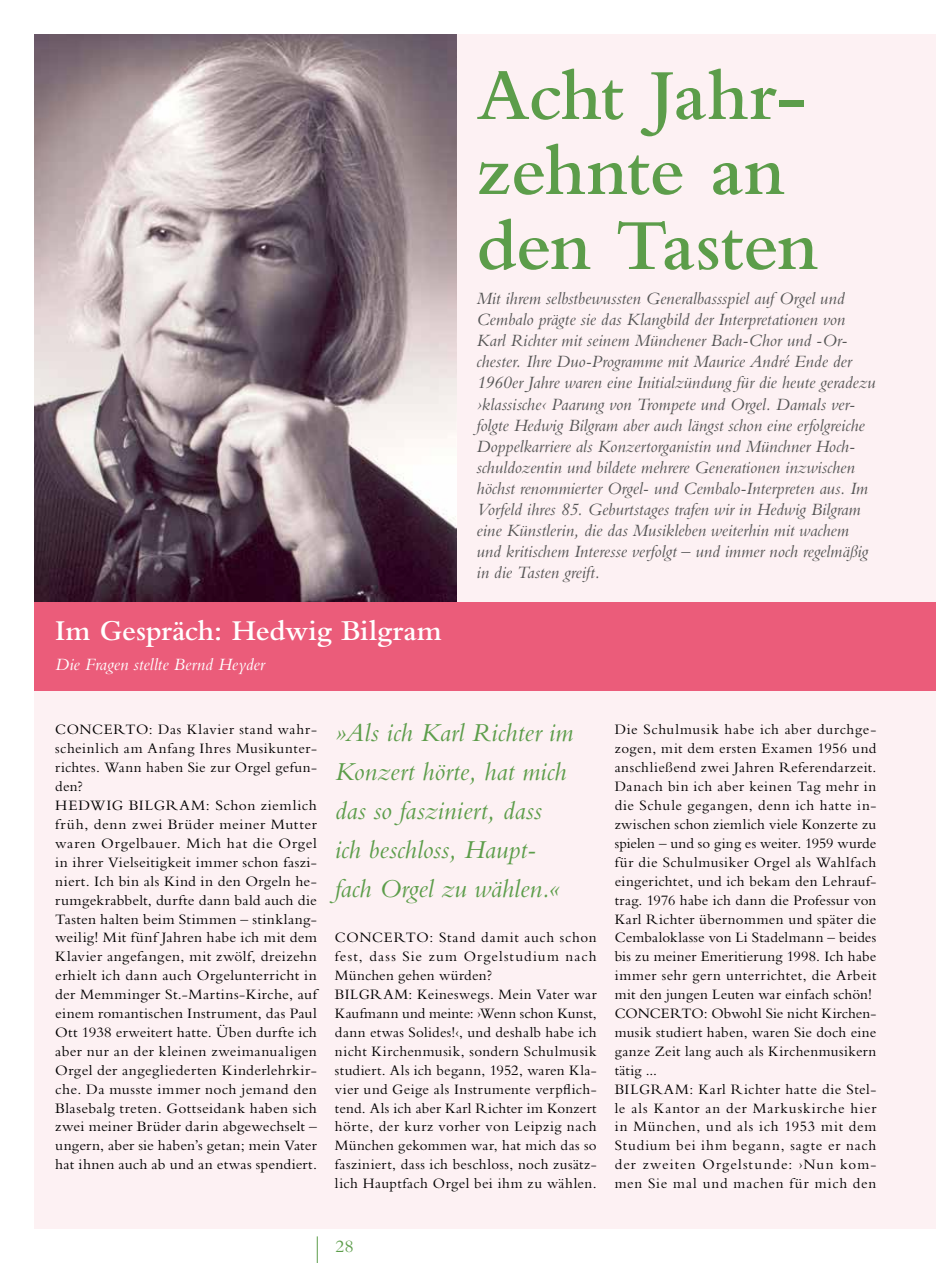
<style>
.page{position:relative;width:936px;height:1263px;background:#fff}
.page>*{position:absolute;margin:0;border:0;box-sizing:border-box;transform-origin:0 0}
.t1{font:600 75px/75px "Bembo Std";letter-spacing:-.01em;color:#5c9d4a}
.t2{font:600 30px "Bembo Std";letter-spacing:-.005em;color:#fff}
.t3{font:italic 27px/39px "Bembo Std";color:#5c9d4a}
.t4{font:italic 18px/21px "Bembo Std";letter-spacing:-.005em;color:#565656}
.t5{font:italic 18px "Bembo Std";letter-spacing:.005em;color:#fff}
.t6{font:18px "Bembo Std";color:#5c9d4a}
.t7{font:15px/18.9px "Bembo Std";letter-spacing:.025em;color:#000}
</style>
<div class="page">
<div style="left:34px;top:34px;width:901px;height:1195px;background:#fdf1f3"></div>
<svg style="left:317px;top:1236px;width:1px;height:27px"></svg>
<img style="left:34px;top:34px;width:422px;height:568px">
<div style="left:34px;top:602px;width:901px;height:89px;background:#eb5c7a"></div>
<h2 class="t2" style="left:55px;top:614px;width:388px">Im Gespräch: Hedwig Bilgram</h2>
<p class="t5" style="left:55px;top:653px;width:211px">Die Fragen stellte Bernd Heyder</p>
<h1 class="t1" style="left:476px;top:58px;width:343px">Acht Jahr&shy;zehnte an den Tasten</h1>
<p class="t4" style="left:476px;top:288px;width:400px">Mit ihrem selbstbewussten Generalbassspiel auf Orgel und Cembalo prägte sie das Klangbild der Interpretationen von Karl Richter mit seinem Münchener Bach-Chor und -Or&shy;chester. Ihre Duo-Programme mit Maurice André Ende der 1960er Jahre waren eine Initialzündung für die heute geradezu ›klassische‹ Paarung von Trompete und Orgel. Damals ver&shy;folgte Hedwig Bilgram aber auch längst schon eine erfolgreiche Doppelkarriere als Konzertorganistin und Münchner Hoch&shy;schuldozentin und bildete mehrere Generationen inzwischen höchst renommierter Orgel- und Cembalo-Interpreten aus. Im Vorfeld ihres 85. Geburtstages trafen wir in Hedwig Bilgram eine Künstlerin, die das Musikleben weiterhin mit wachem und kritischem Interesse verfolgt – und immer noch regelmäßig in die Tasten greift.</p>
<p class="t7" style="left:55px;top:720px;width:263px">CONCERTO: Das Klavier stand wahr&shy;scheinlich am Anfang Ihres Musikunter&shy;richtes. Wann haben Sie zur Orgel gefun&shy;den?<br>HEDWIG BILGRAM: Schon ziemlich früh, denn zwei Brüder meiner Mutter waren Orgelbauer. Mich hat die Orgel in ihrer Vielseitigkeit immer schon faszi&shy;niert. Ich bin als Kind in den Orgeln he&shy;rumgekrabbelt, durfte dann bald auch die Tasten halten beim Stimmen – stinklang&shy;weilig! Mit fünf Jahren habe ich mit dem Klavier angefangen, mit zwölf, dreizehn erhielt ich dann auch Orgelunterricht in der Memminger St.-Martins-Kirche, auf einem romantischen Instrument, das Paul Ott 1938 erweitert hatte. Üben durfte ich aber nur an der kleinen zweimanualigen Orgel der angegliederten Kinderlehrkir&shy;che. Da musste immer noch jemand den Blasebalg treten. Gottseidank haben sich zwei meiner Brüder darin abgewechselt – ungern, aber sie haben’s getan; mein Vater hat ihnen auch ab und an etwas spendiert.</p>
<h3 class="t3" style="left:334px;top:713px;width:240px">»Als ich Karl Richter im<br>Konzert hörte, hat mich das so fasziniert, dass ich beschloss, Haupt&shy;fach Orgel zu wählen.«</h3>
<p class="t7" style="left:335px;top:928px;width:263px">CONCERTO: Stand damit auch schon fest, dass Sie zum Orgelstudium nach München gehen würden?<br>BILGRAM: Keineswegs. Mein Vater war Kaufmann und meinte: ›Wenn schon Kunst, dann etwas Solides!‹, und deshalb habe ich nicht Kirchenmusik, sondern Schulmusik studiert. Als ich begann, 1952, waren Kla&shy;vier und Geige als Instrumente verpflich&shy;tend. Als ich aber Karl Richter im Konzert hörte, der kurz vorher von Leipzig nach München gekommen war, hat mich das so fasziniert, dass ich beschloss, noch zusätz&shy;lich Hauptfach Orgel bei ihm zu wählen.</p>
<p class="t7" style="left:614px;top:720px;width:263px">Die Schulmusik habe ich aber durchge&shy;zogen, mit dem ersten Examen 1956 und anschließend zwei Jahren Referendarzeit.<br>Danach bin ich aber keinen Tag mehr in die Schule gegangen, denn ich hatte in&shy;zwischen schon ziemlich viele Konzerte zu spielen – und so ging es weiter. 1959 wurde für die Schulmusiker Orgel als Wahlfach eingerichtet, und ich bekam den Lehrauf&shy;trag. 1976 habe ich dann die Professur von Karl Richter übernommen und später die Cembaloklasse von Li Stadelmann – beides bis zu meiner Emeritierung 1998. Ich habe immer sehr gern unterrichtet, die Arbeit mit den jungen Leuten war einfach schön!<br>CONCERTO: Obwohl Sie nicht Kirchen&shy;musik studiert haben, waren Sie doch eine ganze Zeit lang auch als Kirchenmusikern tätig ...<br>BILGRAM: Karl Richter hatte die Stel&shy;le als Kantor an der Markuskirche hier in München, und als ich 1953 mit dem Studium bei ihm begann, sagte er nach der zweiten Orgelstunde: ›Nun kom&shy;men Sie mal und machen für mich den</p>
<p class="t6" style="left:335px;top:1236px;width:20px">28</p>
</div>
